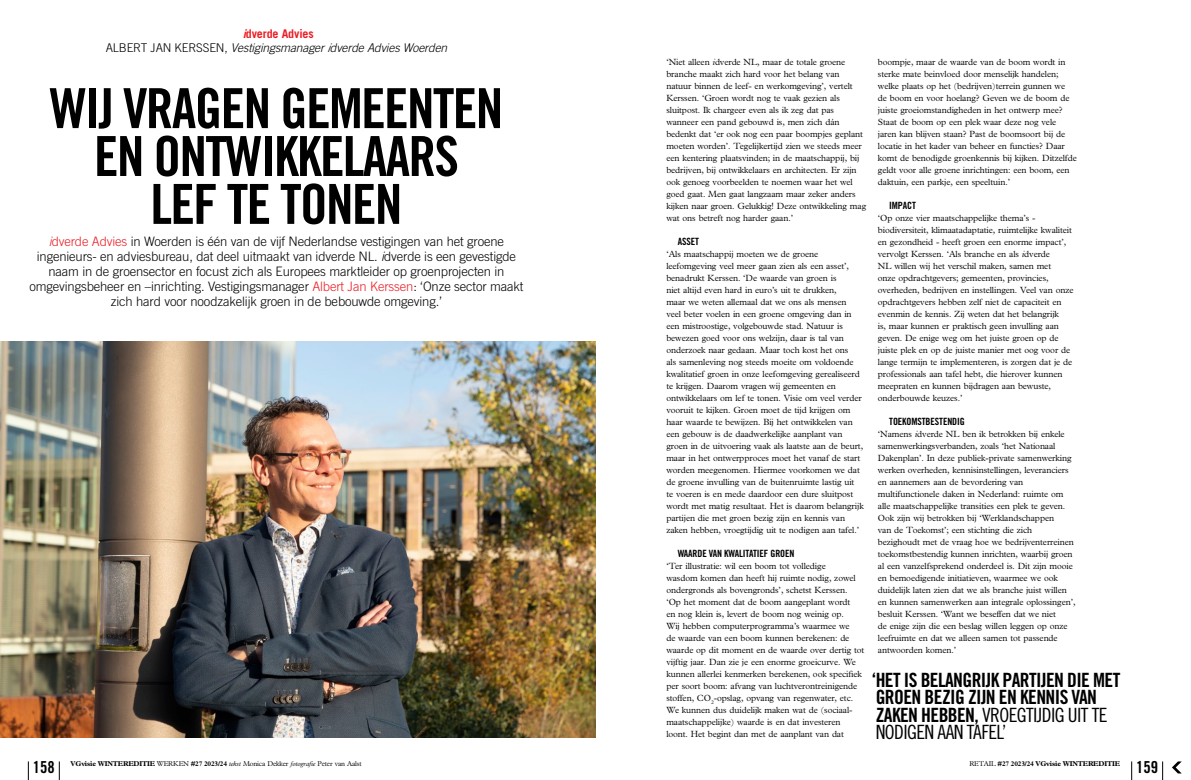
<style>
.page{position:relative;width:1191px;height:780px;background:#fff}
.page>*{position:absolute;margin:0;border:0;box-sizing:border-box;transform-origin:0 0}
.t1{font:55.3px/47.9px "Trade Gothic Bold Cond Twenty";letter-spacing:-.03em;color:#000;text-align:center}
.t2{font:19.7px "Trade Gothic Bold Cond Twenty";letter-spacing:-.03em;color:#000}
.t3{font:19.7px/17.5px "Trade Gothic Cond Eighteen";letter-spacing:-.03em;color:#000}
.t4{font:16.5px "Trade Gothic Bold Cond Twenty";color:#000}
.t5{font:300 13px/15px "Trade Gothic";letter-spacing:-.01em;color:#000;text-align:center}
.t6{font:italic 300 12px/14px "Trade Gothic";letter-spacing:-.01em;color:#000;text-align:center}
.t7{font:10px "Trade Gothic Bold Cond Twenty";letter-spacing:-.01em;color:#000}
.t8{font:300 9px/12px "M Plantin";letter-spacing:-.01em;color:#000}
.t9{font:300 7px "M Plantin";letter-spacing:-.02em;color:#000}
.t10{font:700 7px "M Plantin";letter-spacing:-.02em;color:#000}
.s1{font-family:"Trade Gothic Bold Two";font-weight:400;color:#ed1d24}
.s2{font-weight:700;font-style:normal;color:#ed1d24}
.s3{font-style:normal}
.s4{font-style:italic;color:#ed1d24}
.s5{color:#ed1d24}
.s6{font-style:italic}
.s7{font-family:"Trade Gothic Bold Cond Twenty"}
.s8{font-weight:700}
.s9{font-weight:300}
</style>
<div class="page">
<svg style="left:28px;top:761px;width:1px;height:19px"></svg>
<svg style="left:59px;top:761px;width:1px;height:19px"></svg>
<svg style="left:1172px;top:761px;width:9px;height:12px"></svg>
<svg style="left:1162px;top:761px;width:1px;height:19px"></svg>
<svg style="left:1131px;top:761px;width:1px;height:19px"></svg>
<img style="left:0;top:341px;width:595px;height:396px">
<h3 class="t6" style="left:106px;top:27px;width:343px"><span class="s1">i</span><span class="s2">dverde Advies<br></span><span class="s3">Al bert Jan Kerssen ,</span> Vestigingsmanager idverde Advies Woerden</h3>
<h1 class="t1" style="left:50px;top:84px;width:455px">WIJ VRAGEN GEMEENTEN<br>EN ONTWIKKELAARS<br>LEF TE TONEN</h1>
<p class="t5" style="left:29px;top:234px;width:496px"><span class="s4">i</span><span class="s5">dverde Advies</span> in Woerden is één van de vijf Nederlandse vestigingen van het groene ingenieurs- en adviesbureau, dat deel uitmaakt van idverde NL. <span class="s6">i</span>dverde is een gevestigde naam in de groensector en focust zich als Europees marktleider op groenprojecten in omgevingsbeheer en –inrichting. Vestigingsmanager <span class="s5">Albert Jan Kerssen</span>: ‘Onze sector maakt zich hard voor noodzakelijk groen in de bebouwde omgeving.’</p>
<p class="t8" style="left:878px;top:56px;width:200px">boompje, maar de waarde van de boom wordt in sterke mate beinvloed door menselijk handelen; welke plaats op het (bedrijven)terrein gunnen we<br>de boom en voor hoelang? Geven we de boom de juiste groeiomstandigheden in het ontwerp mee?<br>Staat de boom op een plek waar deze nog vele jaren kan blijven staan? Past de boomsoort bij de locatie in het kader van beheer en functies? Daar komt de benodigde groenkennis bij kijken. Ditzelfde geldt voor alle groene inrichtingen: een boom, een daktuin, een parkje, een speeltuin.’</p>
<p class="t7" style="left:889px;top:199px;width:28px">IM PACT</p>
<p class="t8" style="left:878px;top:212px;width:197px">‘Op onze vier maatschappelijke thema’s - biodiversiteit, klimaatadaptatie, ruimtelijke kwaliteit en gezondheid - heeft groen een enorme impact’, vervolgt Kerssen. ‘Als branche en als <span class="s6">i</span>dverde<br>NL willen wij het verschil maken, samen met<br>onze opdrachtgevers; gemeenten, provincies, overheden, bedrijven en instellingen. Veel van onze opdrachtgevers hebben zelf niet de capaciteit en evenmin de kennis. Zij weten dat het belangrijk<br>is, maar kunnen er praktisch geen invulling aan geven. De enige weg om het juiste groen op de juiste plek en op de juiste manier met oog voor de lange termijn te implementeren, is zorgen dat je de professionals aan tafel hebt, die hierover kunnen meepraten en kunnen bijdragen aan bewuste, onderbouwde keuzes.’</p>
<p class="t7" style="left:889px;top:415px;width:6px">TOEKOMST</p>
<p class="t7" style="left:925px;top:415px;width:11px">BESTEN</p>
<p class="t7" style="left:952px;top:415px;width:10px">DIG</p>
<p class="t8" style="left:878px;top:428px;width:199px">‘Namens <span class="s6">i</span>dverde NL ben ik betrokken bij enkele samenwerkingsverbanden, zoals ‘het Nationaal Dakenplan’. In deze publiek-private samenwerking werken overheden, kennisinstellingen, leveranciers en aannemers aan de bevordering van multifunctionele daken in Nederland: ruimte om alle maatschappelijke transities een plek te geven.<br>Ook zijn wij betrokken bij ‘Werklandschappen<br>van de Toekomst’; een stichting die zich bezighoudt met de vraag hoe we bedrijventerreinen toekomstbestendig kunnen inrichten, waarbij groen al een vanzelfsprekend onderdeel is. Dit zijn mooie en bemoedigende initiatieven, waarmee we ook duidelijk laten zien dat we als branche juist willen en kunnen samenwerken aan integrale oplossingen’, besluit Kerssen. ‘Want we beseffen dat we niet<br>de enige zijn die een beslag willen leggen op onze leefruimte en dat we alleen samen tot passende antwoorden komen.’</p>
<h2 class="t2" style="left:872px;top:667px;width:67px">‘HET IS BELANGRIJK</h2>
<h2 class="t2" style="left:1002px;top:667px;width:18px">PARTIJEN</h2>
<h2 class="t2" style="left:1067px;top:667px;width:36px">DIE MET</h2>
<h2 class="t2" style="left:875px;top:685px;width:10px">GROEN</h2>
<h2 class="t2" style="left:924px;top:685px;width:105px">BEZIG ZIJN EN KENNIS</h2>
<h2 class="t2" style="left:1071px;top:685px;width:10px">VAN</h2>
<h2 class="t2" style="left:875px;top:702px;width:18px">ZAKEN</h2>
<p class="t8" style="left:666px;top:56px;width:201px">‘Niet alleen <span class="s6">i</span>dverde NL, maar de totale groene branche maakt zich hard voor het belang van natuur binnen de leef- en werkomgeving’, vertelt Kerssen. ‘Groen wordt nog te vaak gezien als sluitpost. Ik chargeer even als ik zeg dat pas wanneer een pand gebouwd is, men zich dán bedenkt dat ‘er ook nog een paar boompjes geplant moeten worden’. Tegelijkertijd zien we steeds meer een kentering plaatsvinden; in de maatschappij, bij bedrijven, bij ontwikkelaars en architecten. Er zijn ook genoeg voorbeelden te noemen waar het wel goed gaat. Men gaat langzaam maar zeker anders kijken naar groen. Gelukkig! Deze ontwikkeling mag wat ons betreft nog harder gaan.’</p>
<p class="t7" style="left:677px;top:235px;width:6px">ASSET</p>
<p class="t8" style="left:666px;top:248px;width:199px">‘Als maatschappij moeten we de groene leefomgeving veel meer gaan zien als een asset’, benadrukt Kerssen. ‘De waarde van groen is<br>niet altijd even hard in euro’s uit te drukken,<br>maar we weten allemaal dat we ons als mensen<br>veel beter voelen in een groene omgeving dan in een mistroostige, volgebouwde stad. Natuur is bewezen goed voor ons welzijn, daar is tal van onderzoek naar gedaan. Maar toch kost het ons<br>als samenleving nog steeds moeite om voldoende kwalitatief groen in onze leefomgeving gerealiseerd te krijgen. Daarom vragen wij gemeenten en ontwikkelaars om lef te tonen. Visie om veel verder vooruit te kijken. Groen moet de tijd krijgen om haar waarde te bewijzen. Bij het ontwikkelen van een gebouw is de daadwerkelijke aanplant van groen in de uitvoering vaak als laatste aan de beurt, maar in het ontwerpproces moet het vanaf de start worden meegenomen. Hiermee voorkomen we dat de groene invulling van de buitenruimte lastig uit<br>te voeren is en mede daardoor een dure sluitpost wordt met matig resultaat. Het is daarom belangrijk partijen die met groen bezig zijn en kennis van zaken hebben, vroegtijdig uit te nodigen aan tafel.’</p>
<p class="t7" style="left:677px;top:547px;width:62px">WAARDE VAN KWALITATIEF</p>
<p class="t7" style="left:770px;top:547px;width:6px">GROEN</p>
<p class="t8" style="left:666px;top:560px;width:199px">‘Ter illustratie: wil een boom tot volledige<br>wasdom komen dan heeft hij ruimte nodig, zowel ondergronds als bovengronds’, schetst Kerssen. ‘Op het moment dat de boom aangeplant wordt<br>en nog klein is, levert de boom nog weinig op.<br>Wij hebben computerprogramma’s waarmee we<br>de waarde van een boom kunnen berekenen: de waarde op dit moment en de waarde over dertig tot vijftig jaar. Dan zie je een enorme groeicurve. We kunnen allerlei kenmerken berekenen, ook specifiek per soort boom: afvang van luchtverontreinigende stoffen, CO<sub>2</sub>-opslag, opvang van regenwater, etc.<br>We kunnen dus duidelijk maken wat de (sociaal&shy;maatschappelijke) waarde is en dat investeren loont. Het begint dan met de aanplant van dat</p>
<h2 class="t3" style="left:875px;top:705px;width:233px;text-indent:46px"><span class="s7">HEBBEN,</span> VROEGTIJDIG UIT TE<br>NODIGEN AAN TAFEL’</h2>
<p class="t9" style="left:71px;top:759px;width:293px"><span class="s8">VGVISIE WINTEREDITIE</span> werken <span class="s8">#27 2023/24</span> <span class="s6">tekst</span> Monica Dekker <span class="s6">fotografie</span> Peter van Aalst</p>
<p class="t10" style="left:969px;top:759px;width:152px"><span class="s9">RETAIL</span> #27 2023/24 VGVISIE WINTEREDITIE</p>
<h3 class="t4" style="left:33px;top:757px;width:23px">158</h3>
<h3 class="t4" style="left:1136px;top:757px;width:23px">159</h3>
</div>
